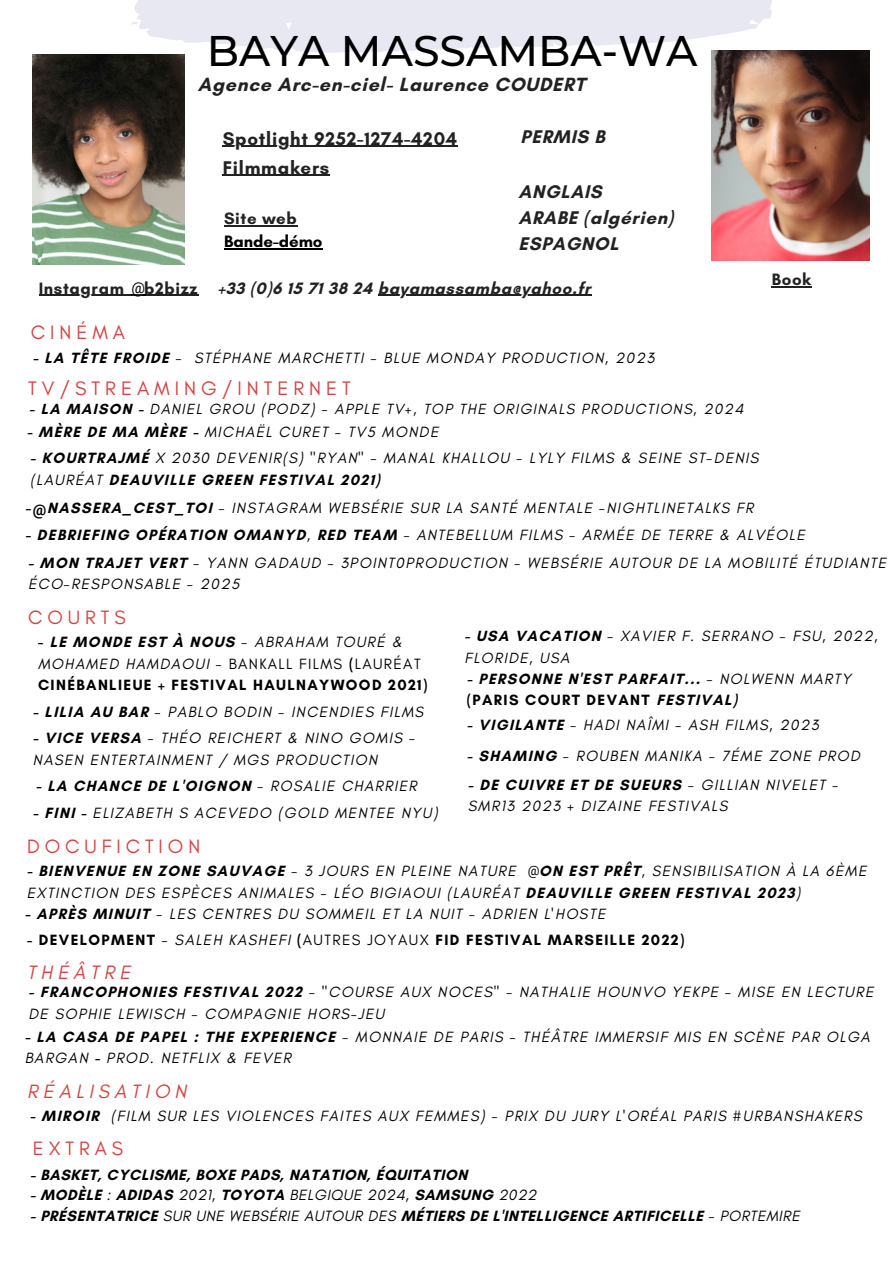
<style>
.page{position:relative;width:894px;height:1264px;background:#fff}
.page>*{position:absolute;margin:0;border:0;box-sizing:border-box;transform-origin:0 0}
.t1{font:500 42.75px "Montserrat";color:#000}
.t2{font:19.8px "Glacial Indifference";letter-spacing:.25em;color:#d44240}
.t3{font:19.65px "Glacial Indifference";letter-spacing:.25em;color:#d44240}
.t4{font:italic 19.65px "Glacial Indifference";letter-spacing:.25em;color:#d44240}
.t5{font:700 19.5px "Glacial Indifference";letter-spacing:.04em;color:#222}
.t6{font:700 18.75px/25.8px "Glacial Indifference";letter-spacing:.04em;color:#222}
.t7{font:700 16.8px "Glacial Indifference";letter-spacing:.04em;color:#222}
.t8{font:700 16.8px "Glacial Indifference";color:#000}
.t9{font:italic 15.15px/21.3px "Glacial Indifference";letter-spacing:.09em;color:#000}
.t10{font:700 15.15px/21.3px "Glacial Indifference";letter-spacing:.09em;color:#000}
.t11{font:700 15.15px "Glacial Indifference";letter-spacing:.04em;color:#000}
.t12{font:700 15.15px "Roboto";color:#000}
.t13{font:15.15px "Roboto";color:#000}
.t14{font:italic 15px/21.3px "Glacial Indifference";letter-spacing:.09em;color:#000}
.t15{font:13.05px "Roboto";color:#000}
.s1{font-weight:700;font-style:normal}
.s2{font-weight:400}
.s3{font-weight:400;font-style:italic}
</style>
<div class="page">
<svg style="left:135px;top:0;width:735px;height:53px;fill:#e7e8f1"></svg>
<svg style="left:131px;top:21px;width:7px;height:4px"></svg>
<hr style="left:223px;top:146px;width:235px;height:1px;background:#222">
<img style="left:33px;top:54px;width:152px;height:211px">
<img style="left:711px;top:51px;width:157px;height:209px">
<hr style="left:378px;top:295px;width:213px;height:1px;background:#222">
<hr style="left:771px;top:286px;width:40px;height:1px;background:#222">
<hr style="left:39px;top:295px;width:85px;height:1px;background:#222">
<hr style="left:144px;top:295px;width:54px;height:1px;background:#222">
<hr style="left:224px;top:248px;width:98px;height:2px;background:#000">
<hr style="left:224px;top:225px;width:73px;height:1px;background:#222">
<svg style="left:124px;top:294px;width:22px;height:2px"></svg>
<hr style="left:223px;top:175px;width:107px;height:1px;background:#222">
<p class="t1" style="left:207px;top:25px;width:492px">BAYA MASSAMBA-WA</p>
<h3 class="t5" style="left:198px;top:73px;width:389px">Agence Arc-en-ciel- Laurence COUDERT</h3>
<h6 class="t7" style="left:39px;top:278px;width:160px">Instagram b2bizz</h6>
<p class="t13" style="left:131px;top:279px;width:15px">@</p>
<h5 class="t2" style="left:31px;top:320px;width:96px">CINÉMA</h5>
<h1 class="t6" style="left:223px;top:125px;width:236px">Spotlight 9252-1274-4204</h1>
<h5 class="t6" style="left:223px;top:154px;width:108px">Filmmakers</h5>
<h5 class="t7" style="left:224px;top:208px;width:74px">Site web</h5>
<h5 class="t8" style="left:224px;top:231px;width:100px">Bande-démo</h5>
<h5 class="t6" style="left:520px;top:123px;width:86px">PERMIS B</h5>
<p class="t6" style="left:518px;top:179px;width:156px">ANGLAIS<br>ARABE (algérien)<br>ESPAGNOL</p>
<p class="t7" style="left:218px;top:278px;width:374px">+33 (0)6 15 71 38 24 bayamassamba@yahoo.fr</p>
<h4 class="t9" style="left:33px;top:347px;width:622px"><span class="s1">- LA TÊTE FROIDE</span> - STÉPHANE MARCHETTI - BLUE MONDAY PRODUCTION, 2023</h4>
<h3 class="t2" style="left:28px;top:376px;width:324px">TV/STREAMING/INTERNET</h3>
<h5 class="t14" style="left:29px;top:398px;width:715px"><span class="s1">- LA MAISON -</span> DANIEL GROU (PODZ) - APPLE TV+, TOP THE ORIGINALS PRODUCTIONS, 2024</h5>
<h3 class="t9" style="left:27px;top:421px;width:413px"><span class="s1">- MÈRE DE MA MÈRE -</span> MICHAËL CURET - TV5 MONDE</h3>
<h5 class="t9" style="left:30px;top:447px;width:729px"><span class="s1">- KOURTRAJMÉ</span> X 2030 DEVENIR(S) "RYAN" - MANAL KHALLOU - LYLY FILMS &amp; SEINE ST-DENIS (LAURÉAT <span class="s1">DEAUVILLE GREEN FESTIVAL 2021)</span></h5>
<h5 class="t9" style="left:25px;top:497px;width:729px"><span class="s1">- NASSERA_CEST_TOI</span> - INSTAGRAM WEBSÉRIE SUR LA SANTÉ MENTALE -NIGHTLINETALKS FR</h5>
<h5 class="t12" style="left:33px;top:501px;width:15px">@</h5>
<h2 class="t7" style="left:771px;top:269px;width:41px">Book</h2>
<h5 class="t9" style="left:25px;top:524px;width:780px"><span class="s1">- DEBRIEFING OPÉRATION OMANYD</span>, <span class="s1">RED TEAM</span> - ANTEBELLUM FILMS - ARMÉE DE TERRE &amp; ALVÉOLE</h5>
<h3 class="t9" style="left:28px;top:551px;width:859px"><span class="s1">- MON TRAJET VERT</span> - YANN GADAUD - 3POINT0PRODUCTION - WEBSÉRIE AUTOUR DE LA MOBILITÉ ÉTUDIANTE<br>ÉCO-RESPONSABLE - 2025</h3>
<h5 class="t3" style="left:28px;top:605px;width:99px">COURTS</h5>
<h6 class="t10" style="left:38px;top:631px;width:391px">- LE MONDE EST À NOUS <span class="s2">-</span> <span class="s3">ABRAHAM TOURÉ &amp;<br>MOHAMED HAMDAOUI</span> <span class="s2">- BANKALL FILMS</span> (<span class="s2">LAURÉAT<br></span>CINÉBANLIEUE + FESTIVAL HAULNAYWOOD 2021)</h6>
<h5 class="t9" style="left:33px;top:701px;width:392px"><span class="s1">- LILIA AU BAR</span> - PABLO BODIN - INCENDIES FILMS</h5>
<h6 class="t9" style="left:33px;top:727px;width:383px"><span class="s1">- VICE VERSA</span> - THÉO REICHERT &amp; NINO GOMIS -<br>NASEN ENTERTAINMENT / MGS PRODUCTION</h6>
<h5 class="t10" style="left:36px;top:774px;width:382px">- LA CHANCE DE L'OIGNON <span class="s3">- ROSALIE CHARRIER</span></h5>
<p class="t9" style="left:33px;top:802px;width:406px"><span class="s1">- FINI -</span> ELIZABETH S ACEVEDO (GOLD MENTEE NYU)</p>
<p class="t14" style="left:464px;top:625px;width:414px"><span class="s1">- USA VACATION</span> - XAVIER F. SERRANO - FSU, 2022,<br>FLORIDE, USA</p>
<h6 class="t10" style="left:466px;top:668px;width:385px">- PERSONNE N'EST PARFAIT... <span class="s3">- NOLWENN MARTY </span>(PARIS COURT DEVANT FESTIVAL)</h6>
<h5 class="t9" style="left:466px;top:713px;width:353px"><span class="s1">- VIGILANTE</span> - HADI NAÎMI - ASH FILMS, 2023</h5>
<h3 class="t9" style="left:466px;top:744px;width:394px"><span class="s1">- SHAMING</span> - ROUBEN MANIKA - 7ÉME ZONE PROD</h3>
<h5 class="t9" style="left:468px;top:773px;width:372px"><span class="s1">- DE CUIVRE ET DE SUEURS</span> - GILLIAN NIVELET -<br>SMR13 2023 + DIZAINE FESTIVALS</h5>
<h3 class="t3" style="left:27px;top:834px;width:174px">DOCUFICTION</h3>
<p class="t10" style="left:27px;top:860px;width:490px">- BIENVENUE EN ZONE SAUVAGE <span class="s3">- 3 JOURS EN PLEINE NATURE</span></p>
<p class="t9" style="left:27px;top:860px;width:840px;text-indent:512px"><span class="s1">ON EST PRÊT</span>, SENSIBILISATION À LA 6ÈME<br>EXTINCTION DES ESPÈCES ANIMALES - LÉO BIGIAOUI (LAURÉAT <span class="s1">DEAUVILLE GREEN FESTIVAL 2023</span>)</p>
<h5 class="t15" style="left:527px;top:862px;width:13px">@</h5>
<h6 class="t9" style="left:25px;top:903px;width:582px"><span class="s1">- APRÈS MINUIT</span> - LES CENTRES DU SOMMEIL ET LA NUIT - ADRIEN L'HOSTE</h6>
<h4 class="t10" style="left:27px;top:929px;width:658px">- DEVELOPMENT <span class="s3">- SALEH KASHEFI</span> (<span class="s2">AUTRES JOYAUX</span> FID FESTIVAL MARSEILLE 2022)</h4>
<h5 class="t4" style="left:27px;top:960px;width:105px">THÉÂTRE</h5>
<h5 class="t9" style="left:28px;top:981px;width:846px"><span class="s1">- FRANCOPHONIES FESTIVAL 2022</span> - "COURSE AUX NOCES" - NATHALIE HOUNVO YEKPE - MISE EN LECTURE<br>DE SOPHIE LEWISCH - COMPAGNIE HORS-JEU</h5>
<p class="t9" style="left:25px;top:1025px;width:846px"><span class="s1">- LA CASA DE PAPEL : THE EXPERIENCE</span> - MONNAIE DE PARIS - THÉÂTRE IMMERSIF MIS EN SCÈNE PAR OLGA<br>BARGAN <span class="s1">-</span> PROD. NETFLIX &amp; FEVER</p>
<h5 class="t4" style="left:27px;top:1079px;width:161px">RÉALISATION</h5>
<h5 class="t10" style="left:30px;top:1105px;width:70px">- MIROIR</h5>
<h3 class="t9" style="left:111px;top:1105px;width:752px">(FILM SUR LES VIOLENCES FAITES AUX FEMMES) - PRIX DU JURY L'ORÉAL PARIS #URBANSHAKERS</h3>
<h4 class="t3" style="left:33px;top:1136px;width:92px">EXTRAS</h4>
<h5 class="t11" style="left:30px;top:1165px;width:438px">- BASKET, CYCLISME, BOXE PADS, NATATION, ÉQUITATION</h5>
<h5 class="t11" style="left:30px;top:1185px;width:507px">- MODÈLE <span class="s3">:</span> ADIDAS <span class="s3">2021,</span> TOYOTA <span class="s3">BELGIQUE 2024,</span> SAMSUNG <span class="s3">2022</span></h5>
<h5 class="t11" style="left:30px;top:1206px;width:770px">- PRÉSENTATRICE <span class="s3">SUR UNE WEBSÉRIE AUTOUR DES</span> MÉTIERS DE L'INTELLIGENCE ARTIFICELLE <span class="s3">- PORTEMIRE</span></h5>
</div>
